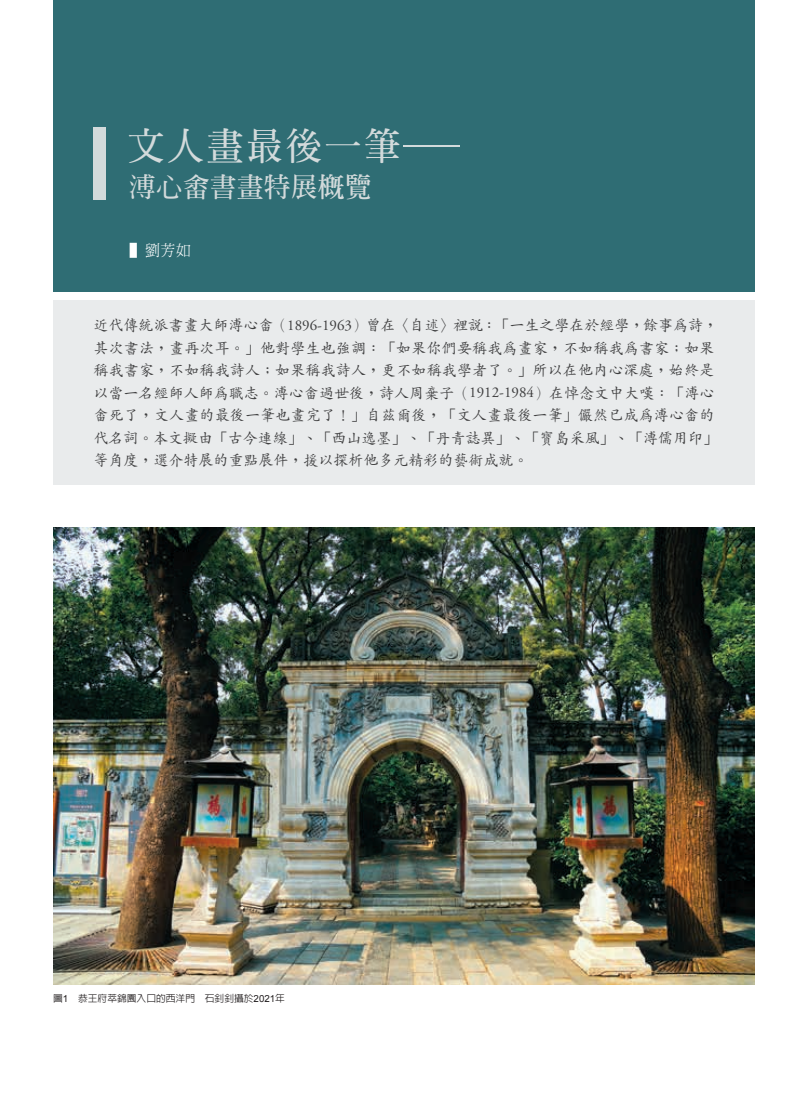
<style>
.page{position:relative;width:808px;height:1106px;background:#fff}
.page>*{position:absolute;margin:0;border:0;box-sizing:border-box;transform-origin:0 0}
.t1{font:700 37.5px "AR Ming B5";letter-spacing:.05em;color:#d3dadb}
.t2{font:700 27px "AR Ming B5";color:#d3dadb}
.t3{font:500 15px/22.5px "AR Kai B5";color:#3e3e3f}
.t4{font:300 15px "AR Ming B5";color:#fff}
.t5{font:500 9.75px "AR Hei B5";color:#231f20}
.s1{font-family:"Adobe Garamond Pro";font-weight:400}
.s2{font-family:"Arial";font-weight:400}
</style>
<div class="page">
<div style="left:53px;top:0;width:702px;height:291px;background:#2f6d74"></div>
<div style="left:53px;top:301px;width:702px;height:184px;background:#e9ebec"></div>
<div style="left:94px;top:128px;width:12px;height:72px;background:#d3dadb"></div>
<img style="left:53px;top:527px;width:702px;height:457px">
<h1 class="t1" style="left:128px;top:127px;width:333px">文人畫最後一筆─</h1>
<h2 class="t2" style="left:129px;top:173px;width:244px">溥心畬書畫特展概覽</h2>
<p class="t4" style="left:130px;top:242px;width:78px">▌劉芳如　</p>
<p class="t3" style="left:94px;top:314px;width:626px">近代傳統派書畫大師溥心畬（<span class="s1">1896-1963</span>）曾在〈自述〉裡說：「一生之學在於經學，餘事為詩，其次書法，畫再次耳。」他對學生也強調：「如果你們要稱我為畫家，不如稱我為書家；如果稱我書家，不如稱我詩人；如果稱我詩人，更不如稱我學者了。」所以在他內心深處，始終是以當一名經師人師為職志。溥心畬過世後，詩人周棄子（<span class="s1">1912-1984</span>）在悼念文中大嘆：「溥心畬死了，文人畫的最後一筆也畫完了！」自茲爾後，「文人畫最後一筆」儼然已成為溥心畬的代名詞。本文擬由「古今連線」、「西山逸墨」、「丹青誌異」、「寶島采風」、「溥儒用印」等角度，選介特展的重點展件，援以探析他多元精彩的藝術成就。</p>
<p class="t5" style="left:53px;top:993px;width:233px">圖<span class="s2">1</span>　恭王府萃錦園入口的西洋門　石釗釗攝於<span class="s2">2021</span>年</p>
</div>
